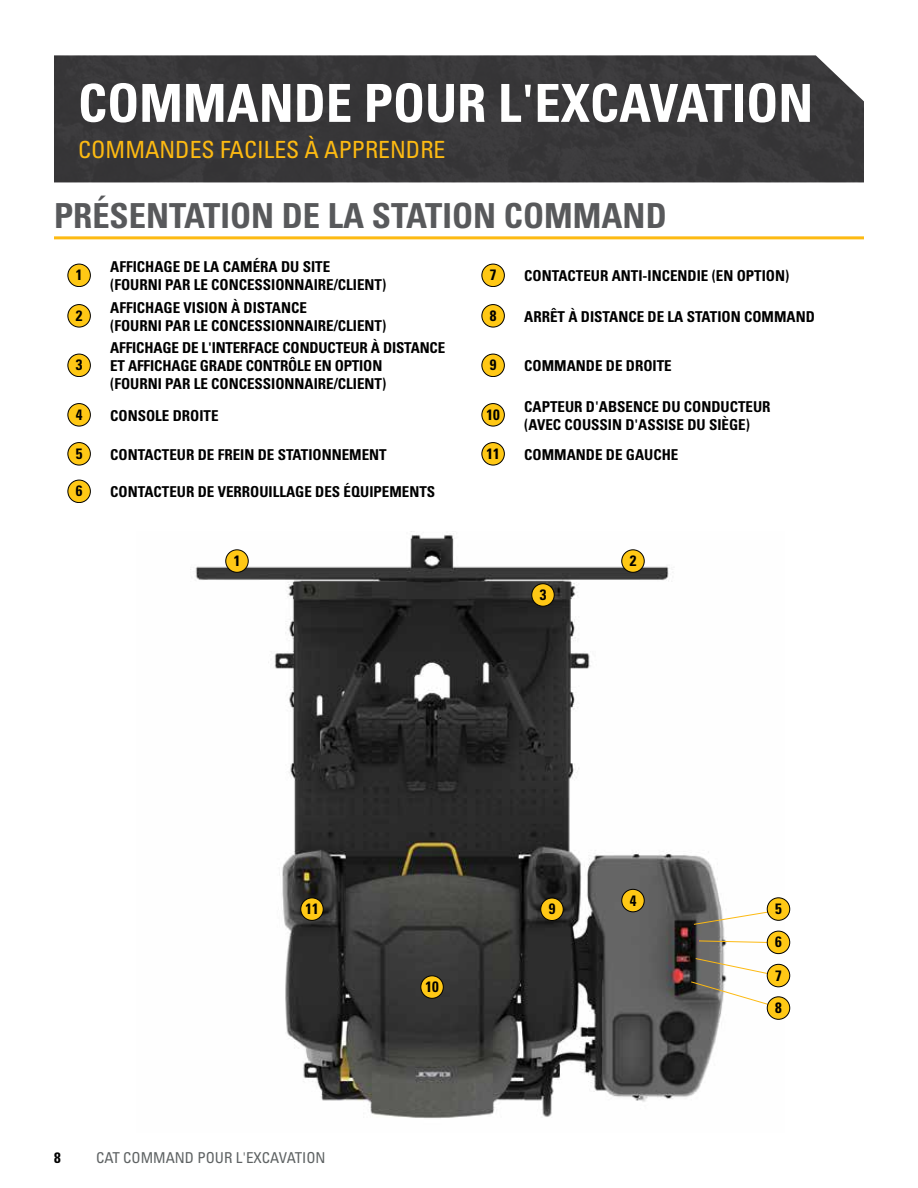
<style>
.page{position:relative;width:918px;height:1188px;background:#fff}
.page>*{position:absolute;margin:0;border:0;box-sizing:border-box;transform-origin:0 0}
.t1{font:52.5px "Univers LTCYR 67 Bold Cond";color:#fff}
.t2{font:34.5px "Univers LTCYR 67 Bold Cond";color:#58595b}
.t3{font:condensed 23.7px "Univers LTCYR 57";color:#fdba12}
.t4{font:15px/18px "Univers LTCYR 67 Bold Cond";color:#000}
.t5{font:condensed 15px "Univers LTCYR 57";color:#5e6263}
.t6{font:700 condensed 15px/32.5px "Univers LT Std";color:#000}
</style>
<div class="page">
<img style="left:190px;top:533px;width:594px;height:585px">
<svg style="left:693px;top:910px;width:86px;height:15px"></svg>
<svg style="left:699px;top:940px;width:68px;height:3px"></svg>
<svg style="left:691px;top:958px;width:87px;height:50px"></svg>
<div style="left:54px;top:55px;width:810px;height:127px;background:#383739"></div>
<hr style="left:54px;top:236px;width:810px;height:3px;background:#fdba12">
<div style="left:68px;top:264px;width:22px;height:23px;background:#ffc815;border-radius:50%"></div>
<div style="left:68px;top:264px;width:23px;height:23px;border:1px solid #000;border-radius:50%"></div>
<div style="left:482px;top:264px;width:22px;height:23px;background:#ffc815;border-radius:50%"></div>
<div style="left:482px;top:264px;width:23px;height:23px;border:1px solid #000;border-radius:50%"></div>
<div style="left:68px;top:305px;width:22px;height:22px;background:#ffc815;border-radius:50%"></div>
<div style="left:68px;top:304px;width:23px;height:23px;border:1px solid #000;border-radius:50%"></div>
<div style="left:482px;top:305px;width:22px;height:22px;background:#ffc815;border-radius:50%"></div>
<div style="left:482px;top:304px;width:23px;height:23px;border:1px solid #000;border-radius:50%"></div>
<div style="left:68px;top:354px;width:22px;height:23px;background:#ffc815;border-radius:50%"></div>
<div style="left:68px;top:354px;width:23px;height:23px;border:1px solid #000;border-radius:50%"></div>
<div style="left:482px;top:354px;width:22px;height:23px;background:#ffc815;border-radius:50%"></div>
<div style="left:482px;top:354px;width:23px;height:23px;border:1px solid #000;border-radius:50%"></div>
<div style="left:68px;top:404px;width:22px;height:22px;background:#ffc815;border-radius:50%"></div>
<div style="left:68px;top:403px;width:23px;height:23px;border:1px solid #000;border-radius:50%"></div>
<div style="left:482px;top:404px;width:22px;height:22px;background:#ffc815;border-radius:50%"></div>
<div style="left:482px;top:403px;width:23px;height:23px;border:1px solid #000;border-radius:50%"></div>
<div style="left:68px;top:443px;width:22px;height:22px;background:#ffc815;border-radius:50%"></div>
<div style="left:68px;top:442px;width:23px;height:23px;border:1px solid #000;border-radius:50%"></div>
<div style="left:482px;top:443px;width:22px;height:22px;background:#ffc815;border-radius:50%"></div>
<div style="left:482px;top:442px;width:23px;height:23px;border:1px solid #000;border-radius:50%"></div>
<div style="left:68px;top:480px;width:22px;height:23px;background:#ffc815;border-radius:50%"></div>
<div style="left:68px;top:480px;width:23px;height:23px;border:1px solid #000;border-radius:50%"></div>
<div style="left:226px;top:550px;width:22px;height:22px;background:#ffc815;border-radius:50%"></div>
<div style="left:225px;top:549px;width:24px;height:24px;border:1px solid #000;border-radius:50%"></div>
<div style="left:622px;top:550px;width:22px;height:22px;background:#ffc815;border-radius:50%"></div>
<div style="left:621px;top:549px;width:24px;height:24px;border:1px solid #000;border-radius:50%"></div>
<div style="left:532px;top:584px;width:22px;height:22px;background:#ffc815;border-radius:50%"></div>
<div style="left:531px;top:583px;width:24px;height:24px;border:1px solid #000;border-radius:50%"></div>
<div style="left:622px;top:889px;width:22px;height:23px;background:#ffc815;border-radius:50%"></div>
<div style="left:621px;top:889px;width:24px;height:23px;border:1px solid #000;border-radius:50%"></div>
<div style="left:767px;top:898px;width:23px;height:22px;background:#ffc815;border-radius:50%"></div>
<div style="left:767px;top:897px;width:23px;height:24px;border:1px solid #000;border-radius:50%"></div>
<div style="left:767px;top:931px;width:23px;height:23px;background:#ffc815;border-radius:50%"></div>
<div style="left:767px;top:931px;width:23px;height:23px;border:1px solid #000;border-radius:50%"></div>
<div style="left:767px;top:964px;width:23px;height:23px;background:#ffc815;border-radius:50%"></div>
<div style="left:767px;top:964px;width:23px;height:23px;border:1px solid #000;border-radius:50%"></div>
<div style="left:767px;top:997px;width:23px;height:22px;background:#ffc815;border-radius:50%"></div>
<div style="left:767px;top:996px;width:23px;height:24px;border:1px solid #000;border-radius:50%"></div>
<div style="left:541px;top:898px;width:22px;height:23px;background:#ffc815;border-radius:50%"></div>
<div style="left:540px;top:898px;width:24px;height:23px;border:1px solid #000;border-radius:50%"></div>
<div style="left:421px;top:976px;width:22px;height:22px;background:#ffc815;border-radius:50%"></div>
<div style="left:420px;top:975px;width:24px;height:24px;border:1px solid #000;border-radius:50%"></div>
<div style="left:301px;top:898px;width:22px;height:22px;background:#ffc815;border-radius:50%"></div>
<div style="left:300px;top:898px;width:24px;height:23px;border:1px solid #000;border-radius:50%"></div>
<h1 class="t1" style="left:78px;top:71px;width:737px">COMMANDE POUR L'EXCAVATION</h1>
<h3 class="t3" style="left:78px;top:134px;width:369px">COMMANDES FACILES À APPRENDRE</h3>
<h2 class="t2" style="left:54px;top:194px;width:614px">PRÉSENTATION DE LA STATION COMMAND</h2>
<p class="t6" style="left:76px;top:259px;width:8px">1</p>
<p class="t4" style="left:110px;top:258px;width:277px">AFFICHAGE DE LA CAMÉRA DU SITE<br>(FOURNI PAR LE CONCESSIONNAIRE/CLIENT)</p>
<p class="t6" style="left:490px;top:259px;width:8px">7</p>
<p class="t4" style="left:524px;top:267px;width:266px">CONTACTEUR ANTI-INCENDIE (EN OPTION)</p>
<p class="t6" style="left:76px;top:299px;width:8px">2</p>
<p class="t4" style="left:110px;top:298px;width:277px">AFFICHAGE VISION À DISTANCE<br>(FOURNI PAR LE CONCESSIONNAIRE/CLIENT)</p>
<p class="t6" style="left:490px;top:299px;width:8px">8</p>
<p class="t4" style="left:524px;top:307px;width:292px">ARRÊT À DISTANCE DE LA STATION COMMAND</p>
<p class="t6" style="left:76px;top:349px;width:8px">3</p>
<p class="t4" style="left:110px;top:339px;width:337px">AFFICHAGE DE L'INTERFACE CONDUCTEUR À DISTANCE<br>ET AFFICHAGE GRADE CONTRÔLE EN OPTION<br>(FOURNI PAR LE CONCESSIONNAIRE/CLIENT)</p>
<p class="t6" style="left:490px;top:349px;width:8px">9</p>
<p class="t4" style="left:524px;top:357px;width:149px">COMMANDE DE DROITE</p>
<p class="t6" style="left:76px;top:398px;width:8px">4</p>
<p class="t4" style="left:110px;top:406px;width:110px">CONSOLE DROITE</p>
<p class="t6" style="left:486px;top:398px;width:15px">10</p>
<p class="t4" style="left:524px;top:397px;width:248px">CAPTEUR D'ABSENCE DU CONDUCTEUR (AVEC COUSSIN D'ASSISE DU SIÈGE)</p>
<p class="t6" style="left:76px;top:437px;width:8px">5</p>
<p class="t4" style="left:110px;top:445px;width:278px">CONTACTEUR DE FREIN DE STATIONNEMENT</p>
<p class="t6" style="left:486px;top:437px;width:15px">11</p>
<p class="t4" style="left:524px;top:445px;width:156px">COMMANDE DE GAUCHE</p>
<p class="t6" style="left:76px;top:475px;width:8px">6</p>
<p class="t4" style="left:110px;top:483px;width:326px">CONTACTEUR DE VERROUILLAGE DES ÉQUIPEMENTS</p>
<p class="t6" style="left:234px;top:544px;width:8px">1</p>
<p class="t6" style="left:630px;top:544px;width:8px">2</p>
<p class="t6" style="left:540px;top:578px;width:8px">3</p>
<p class="t6" style="left:305px;top:893px;width:15px">11</p>
<p class="t4" style="left:54px;top:1148px;width:8px">8</p>
<p class="t5" style="left:96px;top:1148px;width:231px">CAT COMMAND POUR L'EXCAVATION</p>
<p class="t6" style="left:425px;top:970px;width:15px">10</p>
<p class="t6" style="left:549px;top:893px;width:8px">9</p>
<p class="t6" style="left:630px;top:884px;width:8px">4</p>
<p class="t6" style="left:775px;top:892px;width:8px">5</p>
<p class="t6" style="left:775px;top:926px;width:8px">6</p>
<p class="t6" style="left:775px;top:959px;width:8px">7<br>8</p>
</div>
